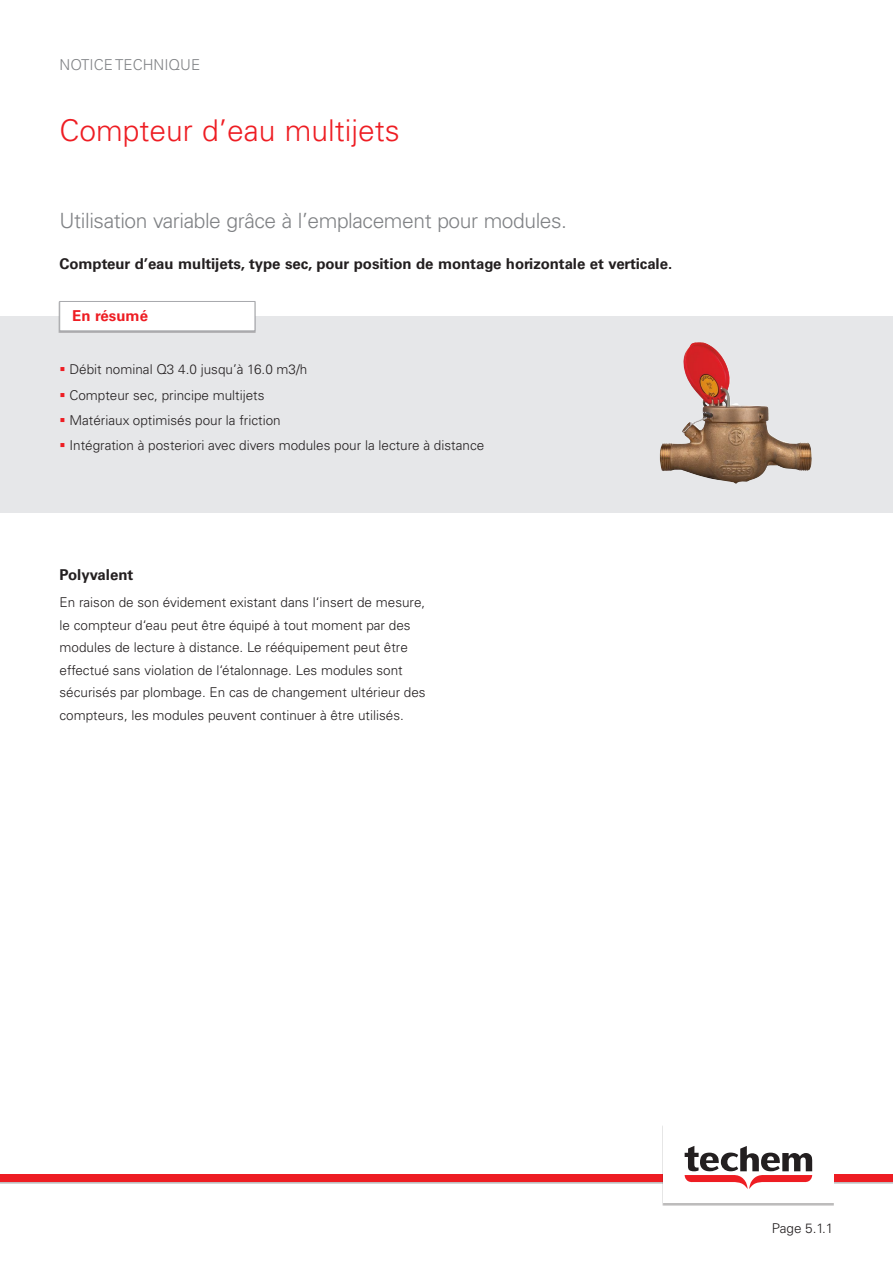
<style>
.page{position:relative;width:893px;height:1263px;background:#fff}
.page>*{position:absolute;margin:0;border:0;box-sizing:border-box;transform-origin:0 0}
.t1{font:300 30px "Univers LT Pro 45";color:#ee1d23}
.t2{font:300 21px "Univers LT Pro 45";letter-spacing:-.02em;color:#808285}
.t3{font:700 15px "Univers LT Pro 65";letter-spacing:-.005em;color:#231f20}
.t4{font:300 15px "Univers LT Pro 45";color:#808285}
.t5{font:700 15px "Univers LT Pro 65";color:#ee1d23}
.t6{font:300 13.5px/22.5px "Univers LT Pro 45";color:#231f20}
.s1{color:#ee1d23}
</style>
<div class="page">
<div style="left:0;top:1175px;width:893px;height:9px;background:#bfbdbe"></div>
<div style="left:0;top:1175px;width:893px;height:7px;background:#ee1d23"></div>
<div style="left:662px;top:1125px;width:172px;height:80px;background:#bdbcbc"></div>
<div style="left:663px;top:1124px;width:170px;height:79px;background:#fff"></div>
<svg style="left:685px;top:1146px;width:127px;height:43px"></svg>
<div style="left:0;top:316px;width:893px;height:196px;background:#e6e7e9"></div>
<img style="left:659px;top:342px;width:153px;height:142px">
<div style="left:59px;top:302px;width:197px;height:31px;background:#aaaaad"></div>
<div style="left:60px;top:301px;width:195px;height:30px;background:#fff;border:1px solid #a8a9ad"></div>
<p class="t4" style="left:60px;top:56px;width:142px">NOTICE TECHNIQUE</p>
<p class="t1" style="left:60px;top:112px;width:342px">Compteur d’eau multijets</p>
<p class="t2" style="left:60px;top:208px;width:509px">Utilisation variable grâce à l’emplacement pour modules.</p>
<p class="t3" style="left:60px;top:255px;width:614px">Compteur d’eau multijets, type sec, pour position de montage horizontale et verticale.</p>
<p class="t5" style="left:72px;top:307px;width:77px">En résumé</p>
<p class="t6" style="left:60px;top:358px;width:249px"><span class="s1">▪</span> Débit nominal Q3 4.0 jusqu’à 16.0 m3/h</p>
<p class="t6" style="left:60px;top:384px;width:207px"><span class="s1">▪</span> Compteur sec, principe multijets</p>
<p class="t6" style="left:60px;top:409px;width:223px"><span class="s1">▪</span> Matériaux optimisés pour la friction</p>
<p class="t6" style="left:60px;top:434px;width:426px"><span class="s1">▪</span> Intégration à posteriori avec divers modules pour la lecture à distance</p>
<p class="t3" style="left:60px;top:566px;width:75px">Polyvalent</p>
<p class="t6" style="left:60px;top:591px;width:368px">En raison de son évidement existant dans l‘insert de mesure, le compteur d‘eau peut être équipé à tout moment par des modules de lecture à distance. Le rééquipement peut être effectué sans violation de l‘étalonnage. Les modules sont sécurisés par plombage. En cas de changement ultérieur des compteurs, les modules peuvent continuer à être utilisés.</p>
<p class="t6" style="left:772px;top:1217px;width:63px">Page 5.1.1</p>
</div>
